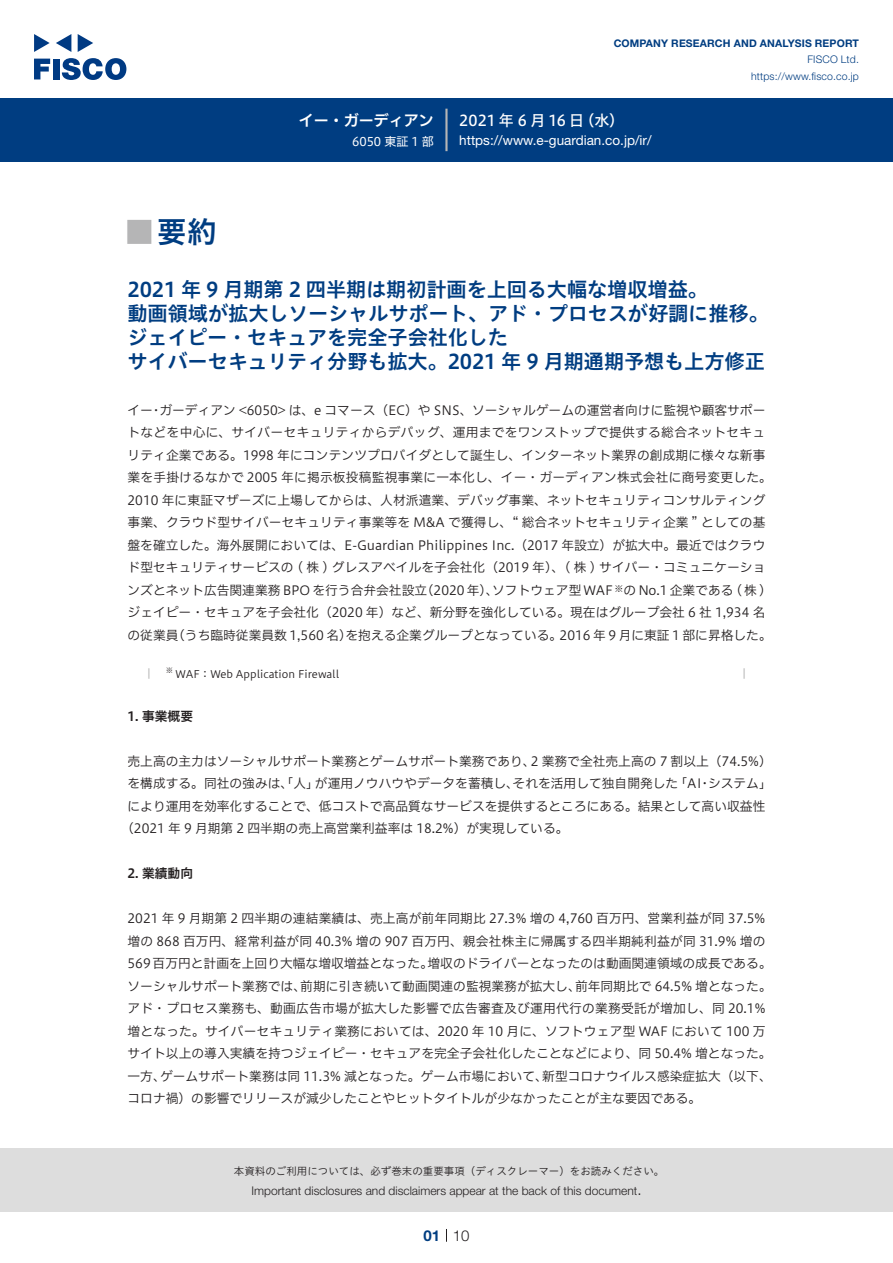
<style>
.page{position:relative;width:893px;height:1263px;background:#fff}
.page>*{position:absolute;margin:0;border:0;box-sizing:border-box;transform-origin:0 0}
.t1{font:30px "Hiragino UD Sans Std N W6";color:#003d81}
.t2{font:700 24px "Koz Go Pro";color:#b5b5b6}
.t3{font:20.25px/24px "Hiragino UD Sans Std W6";letter-spacing:-.01em;color:#003d81}
.t4{font:15px "Hiragino UD Sans F Std N W5";color:#fff}
.t5{font:15px "Hiragino UD Sans F Std N W6";color:#fff}
.t6{font:300 15px "Helvetica Neue LT Std";color:#231f20}
.t7{font:700 15px "Helvetica Neue LT Std";color:#003d81}
.t8{font:13.5px "Helvetica Neue LT Std";color:#fff}
.t9{font:12.75px/22.5px "Hiragino UD Sans F Std N W3";color:#231f20}
.t10{font:12.75px "Hiragino UD Sans F Std N W3";letter-spacing:.02em;color:#231f20}
.t11{font:12.75px "Hiragino UD Sans F Std N W6";color:#231f20}
.t12{font:300 12px "Helvetica Neue LT Std";color:#231f20}
.t13{font:12px "Hiragino UD Sans F Std N W4";color:#fff}
.t14{font:10.5px "Hiragino UD Sans Std W3";color:#231f20}
.t15{font:700 10.5px "Helvetica Neue LT Std";letter-spacing:.015em;color:#003d81}
.t16{font:300 10.5px/16.5px "Helvetica Neue LT Std";letter-spacing:.015em;color:#003d81;text-align:right}
.t17{font:10.5px "Hiragino UD Sans F Std N W3";color:#231f20}
.t18{font:8.85px "Hiragino UD Sans F Std N W3";color:#231f20}
.t19{font:7.35px "Hiragino UD Sans F Std N W3";color:#231f20}
</style>
<div class="page">
<div style="left:0;top:1148px;width:893px;height:64px;background:#ddd"></div>
<svg style="left:34px;top:59px;width:16px;height:20px"></svg>
<div style="left:53px;top:59px;width:6px;height:20px;background:#003a83"></div>
<svg style="left:62px;top:58px;width:64px;height:22px"></svg>
<svg style="left:34px;top:34px;width:16px;height:18px"></svg>
<svg style="left:78px;top:34px;width:15px;height:18px"></svg>
<svg style="left:56px;top:34px;width:15px;height:18px"></svg>
<div style="left:0;top:98px;width:893px;height:64px;background:#003d81"></div>
<hr style="left:445px;top:109px;width:3px;height:42px;background:#b5b5b6">
<svg style="left:446px;top:1229px;width:1px;height:13px"></svg>
<svg style="left:148px;top:668px;width:2px;height:11px"></svg>
<svg style="left:743px;top:668px;width:2px;height:11px"></svg>
<p class="t5" style="left:299px;top:109px;width:137px">イー・ガーディアン</p>
<p class="t13" style="left:352px;top:132px;width:83px">6050 東証 1 部</p>
<p class="t15" style="left:614px;top:37px;width:247px">COMPANY RESEARCH AND ANALYSIS REPORT</p>
<p class="t16" style="left:751px;top:51px;width:109px">FISCO Ltd. https://www.fisco.co j p.</p>
<p class="t4" style="left:579px;top:109px;width:46px">（水(</p>
<p class="t4" style="left:459px;top:109px;width:127px">2021 年 6 月 16 日</p>
<p class="t8" style="left:459px;top:132px;width:194px">https://www -e. guardian. c o j p. /i r/</p>
<h1 class="t1" style="left:157px;top:209px;width:61px">要約</h1>
<h2 class="t2" style="left:128px;top:217px;width:25px">█</h2>
<h3 class="t3" style="left:127px;top:276px;width:643px">2021 年 9 月期第 2 四半期は期初計画を上回る大幅な増収増益。<br>動画領域が拡大しソーシャルサポート、アド・プロセスが好調に推移。ジェイピー・セキュアを完全子会社化した<br>サイバーセキュリティ分野も拡大。2021 年 9 月期通期予想も上方修正</h3>
<p class="t9" style="left:159px;top:398px;width:607px">ガーディアン &lt;6050&gt; は、e コマース（EC）や SNS、ソーシャルゲームの運営者向けに監視や顧客サポー</p>
<p class="t9" style="left:128px;top:398px;width:27px">イー</p>
<p class="t10" style="left:128px;top:423px;width:639px">トなどを中心に、サイバーセキュリティからデバッグ、運用までをワンストップで提供する総合ネットセキュ</p>
<p class="t9" style="left:128px;top:443px;width:639px">リティ企業である。1998 年にコンテンツプロバイダとして誕生し、インターネット業界の創成期に様々な新事</p>
<p class="t9" style="left:128px;top:466px;width:646px">業を手掛けるなかで 2005 年に掲示板投稿監視事業に一本化し、イー・ガーディアン株式会社に商号変更した。</p>
<p class="t9" style="left:128px;top:488px;width:639px">2010 年に東証マザーズに上場してからは、人材派遣業、デバッグ事業、ネットセキュリティコンサルティング</p>
<p class="t9" style="left:128px;top:511px;width:639px">事業、クラウド型サイバーセキュリティ事業等を M&amp;A で獲得し、“ 総合ネットセキュリティ企業 ” としての基</p>
<p class="t9" style="left:128px;top:533px;width:639px">盤を確立した。海外展開においては、E-Guardian Philippines Inc （. 2017 年設立）が拡大中。最近ではクラウ</p>
<p class="t9" style="left:128px;top:556px;width:639px">ド型セキュリティサービスの ( 株 ) グレスアベイルを子会社化（2019 年）、 ( 株 ) サイバー・コミュニケーショ</p>
<p class="t9" style="left:623px;top:578px;width:143px">の No.1 企業である ( 株 (</p>
<p class="t9" style="left:150px;top:398px;width:14px">・</p>
<p class="t9" style="left:128px;top:578px;width:301px">ンズとネット広告関連業務 BPO を行う合弁会社設立</p>
<p class="t9" style="left:128px;top:601px;width:639px">ジェイピー・セキュアを子会社化（2020 年）など、新分野を強化している。現在はグループ会社 6 社 1,934 名</p>
<p class="t9" style="left:560px;top:623px;width:214px">2016 年 9 月に東証 1 部に昇格した。</p>
<p class="t9" style="left:421px;top:578px;width:79px">（2020 年）、</p>
<p class="t9" style="left:492px;top:578px;width:122px">ソフトウェア型WAF</p>
<p class="t18" style="left:615px;top:582px;width:10px">※</p>
<p class="t9" style="left:345px;top:623px;width:218px">を抱える企業グループとなっている。</p>
<p class="t9" style="left:172px;top:623px;width:181px">（うち臨時従業員数 1,560 名）</p>
<p class="t9" style="left:128px;top:623px;width:52px">の従業員</p>
<p class="t17" style="left:176px;top:666px;width:165px">WAF：Web Application Firewall</p>
<p class="t19" style="left:166px;top:665px;width:9px">※</p>
<p class="t11" style="left:128px;top:706px;width:67px">1. 事業概要</p>
<p class="t9" style="left:128px;top:749px;width:409px">売上高の主力はソーシャルサポート業務とゲームサポート業務であり、</p>
<p class="t9" style="left:531px;top:749px;width:242px">2 業務で全社売上高の 7 割以上)74.5%(</p>
<p class="t9" style="left:315px;top:771px;width:206px">が運用ノウハウやデータを蓄積し、</p>
<p class="t9" style="left:513px;top:771px;width:167px">それを活用して独自開発した</p>
<p class="t9" style="left:128px;top:771px;width:193px">を構成する。同社の強みは、「人」</p>
<p class="t9" style="left:128px;top:794px;width:639px">により運用を効率化することで、低コストで高品質なサービスを提供するところにある。結果として高い収益性</p>
<p class="t9" style="left:121px;top:816px;width:449px">（2021 年 9 月期第 2 四半期の売上高営業利益率は 18.2%）が実現している。</p>
<p class="t11" style="left:128px;top:864px;width:67px">2. 業績動向</p>
<p class="t9" style="left:128px;top:906px;width:639px">2021 年 9 月期第 2 四半期の連結業績は、売上高が前年同期比 27.3% 増の 4,760 百万円、営業利益が同 37.5%</p>
<p class="t9" style="left:128px;top:929px;width:639px">増の 868 百万円、経常利益が同 40.3% 増の 907 百万円、親会社株主に帰属する四半期純利益が同 31.9% 増の</p>
<p class="t9" style="left:427px;top:951px;width:346px">増収のドライバーとなったのは動画関連領域の成長である。</p>
<p class="t9" style="left:674px;top:771px;width:29px">「AI</p>
<p class="t9" style="left:708px;top:771px;width:65px">システム「</p>
<p class="t9" style="left:698px;top:771px;width:14px">・</p>
<p class="t9" style="left:128px;top:951px;width:307px">569百万円と計画を上回り大幅な増収増益となった。</p>
<p class="t9" style="left:128px;top:974px;width:180px">ソーシャルサポート業務では、</p>
<p class="t10" style="left:128px;top:999px;width:639px">アド・プロセス業務も、動画広告市場が拡大した影響で広告審査及び運用代行の業務受託が増加し、同 20.1%</p>
<p class="t9" style="left:128px;top:1019px;width:639px">増となった。サイバーセキュリティ業務においては、2020 年 10 月に、ソフトウェア型 WAF において 100 万</p>
<p class="t9" style="left:128px;top:1041px;width:646px">サイト以上の導入実績を持つジェイピー・セキュアを完全子会社化したことなどにより、同 50.4% 増となった。</p>
<p class="t9" style="left:542px;top:1064px;width:231px">新型コロナウイルス感染症拡大（以下、</p>
<p class="t9" style="left:300px;top:974px;width:282px">前期に引き続いて動画関連の監視業務が拡大し、</p>
<p class="t9" style="left:575px;top:974px;width:198px">前年同期比で 64.5% 増となった。</p>
<p class="t9" style="left:160px;top:1064px;width:390px">ゲームサポート業務は同 11.3% 減となった。ゲーム市場において、</p>
<p class="t9" style="left:128px;top:1064px;width:575px">一方、<br>コロナ禍）の影響でリリースが減少したことやヒットタイトルが少なかったことが主な要因である。</p>
<p class="t14" style="left:234px;top:1163px;width:432px">本資料のご利用については、必ず巻末の重要事項（ディスクレーマー）をお読みください。</p>
<p class="t6" style="left:637px;top:1180px;width:6px">.</p>
<p class="t12" style="left:251px;top:1183px;width:387px">Important disclosures and disclaimers appear at the back of this document</p>
<p class="t7" style="left:423px;top:1226px;width:18px">01</p>
<p class="t6" style="left:453px;top:1226px;width:18px">10</p>
</div>
